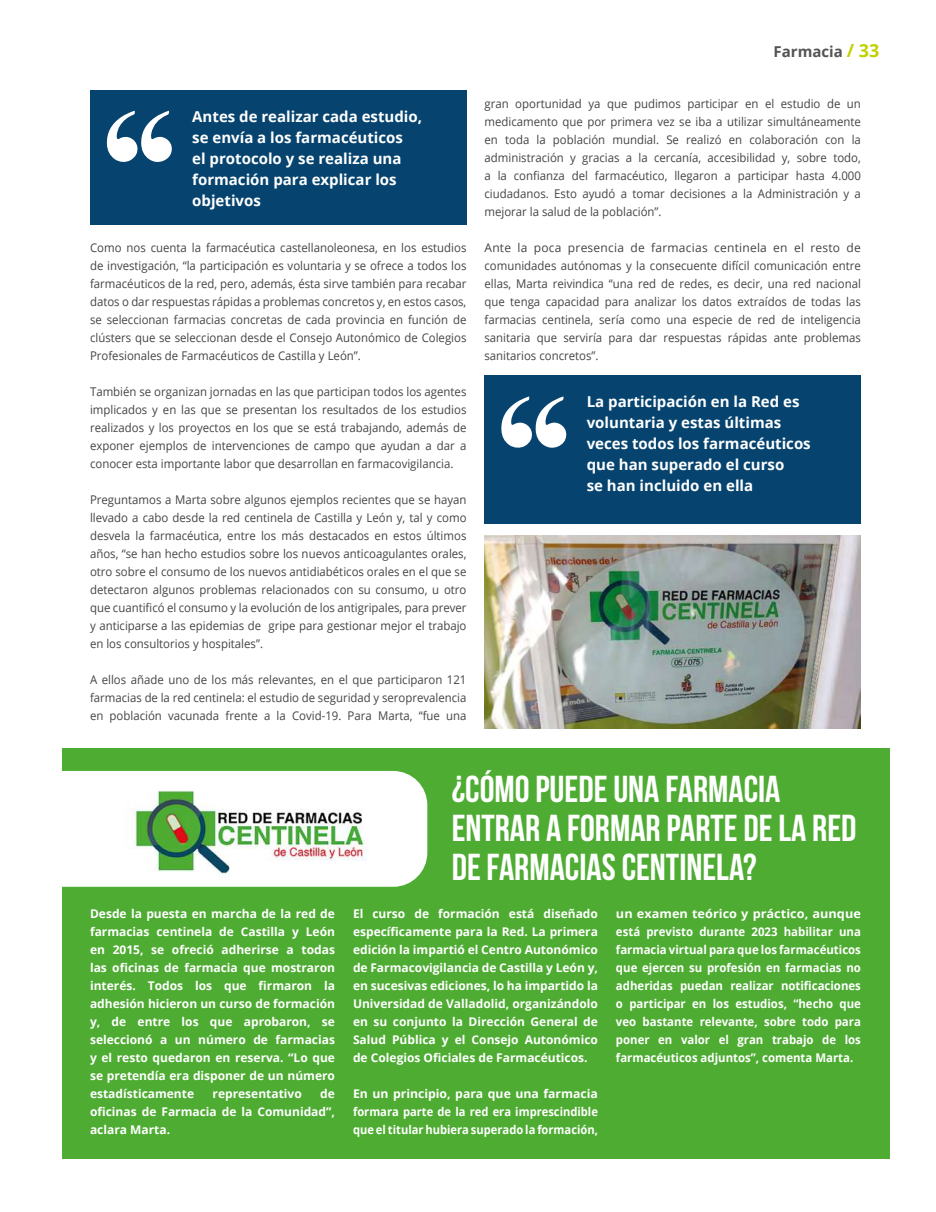
<style>
.page{position:relative;width:936px;height:1212px;background:#fff}
.page>*{position:absolute;margin:0;border:0;box-sizing:border-box;transform-origin:0 0}
.t1{font:700 37.5px/39px "Bebas Neue";color:#fff}
.t2{font:700 15px/21px "Open Sans";color:#fff}
.t3{font:700 15px "Open Sans";color:#555454}
.t4{font:12px/18px "Open Sans";color:#454444;text-align:justify;scale:.95 1}
.t5{font:700 12px/18px "Open Sans";color:#fff;text-align:justify}
.t6{font:12px/18px "Open Sans";color:#454444;text-align:justify}
.t7{font:700 12px/18px "Open Sans";color:#fff;text-align:justify;scale:1.06 1}
.s1{font-size:18px;color:#c1d100}
</style>
<div class="page">
<div style="left:62px;top:749px;width:827px;height:410px;background:#4eac32"></div>
<div style="left:62px;top:771px;width:365px;height:116px;background:#fff"></div>
<img style="left:115px;top:780px;width:266px;height:100px">
<div style="left:90px;top:90px;width:376px;height:135px;background:#06446f"></div>
<svg style="left:106px;top:111px;width:66px;height:51px"></svg>
<div style="left:484px;top:376px;width:376px;height:148px;background:#06446f"></div>
<svg style="left:501px;top:396px;width:65px;height:52px"></svg>
<img style="left:484px;top:536px;width:376px;height:193px">
<p class="t2" style="left:192px;top:105px;width:231px">Antes de realizar cada estudio, se envía a los farmacéuticos<br>el protocolo y se realiza una formación para explicar los objetivos</p>
<p class="t4" style="left:90px;top:238px;width:398px">Como nos cuenta la farmacéutica castellanoleonesa, en los estudios de investigación, “la participación es voluntaria y se ofrece a todos los farmacéuticos de la red, pero, además, ésta sirve también para recabar datos o dar respuestas rápidas a problemas concretos y, en estos casos, se seleccionan farmacias concretas de cada provincia en función de clústers que se seleccionan desde el Consejo Autonómico de Colegios Profesionales de Farmacéuticos de Castilla y León”.</p>
<p class="t4" style="left:90px;top:382px;width:398px">También se organizan jornadas en las que participan todos los agentes implicados y en las que se presentan los resultados de los estudios realizados y los proyectos en los que se está trabajando, además de exponer ejemplos de intervenciones de campo que ayudan a dar a conocer esta importante labor que desarrollan en farmacovigilancia.</p>
<p class="t4" style="left:90px;top:490px;width:398px">Preguntamos a Marta sobre algunos ejemplos recientes que se hayan llevado a cabo desde la red centinela de Castilla y León y, tal y como desvela la farmacéutica, entre los más destacados en estos últimos años, “se han hecho estudios sobre los nuevos anticoagulantes orales, otro sobre el consumo de los nuevos antidiabéticos orales en el que se detectaron algunos problemas relacionados con su consumo, u otro que cuantificó el consumo y la evolución de los antigripales, para prever y anticiparse a las epidemias de gripe para gestionar mejor el trabajo en los consultorios y hospitales”.</p>
<p class="t4" style="left:90px;top:670px;width:398px">A ellos añade uno de los más relevantes, en el que participaron 121 farmacias de la red centinela: el estudio de seguridad y seroprevalencia en población vacunada frente a la Covid-19. Para Marta, “fue una</p>
<p class="t3" style="left:773px;top:41px;width:107px">Farmacia <span class="s1">/ 33</span></p>
<p class="t4" style="left:484px;top:94px;width:398px">gran oportunidad ya que pudimos participar en el estudio de un medicamento que por primera vez se iba a utilizar simultáneamente en toda la población mundial. Se realizó en colaboración con la administración y gracias a la cercanía, accesibilidad y, sobre todo, a la confianza del farmacéutico, llegaron a participar hasta 4.000 ciudadanos. Esto ayudó a tomar decisiones a la Administración y a mejorar la salud de la población”.</p>
<p class="t6" style="left:484px;top:238px;width:378px">Ante la poca presencia de farmacias centinela en el resto de comunidades autónomas y la consecuente difícil comunicación entre ellas, Marta reivindica “una red de redes, es decir, una red nacional que tenga capacidad para analizar los datos extraídos de todas las farmacias centinela, sería como una especie de red de inteligencia sanitaria que serviría para dar respuestas rápidas ante problemas sanitarios concretos”.</p>
<p class="t2" style="left:586px;top:391px;width:225px">La participación en la Red es voluntaria y estas últimas veces todos los farmacéuticos que han superado el curso<br>se han incluido en ella</p>
<p class="t5" style="left:90px;top:904px;width:246px">Desde la puesta en marcha de la red de farmacias centinela de Castilla y León en 2015, se ofreció adherirse a todas las oficinas de farmacia que mostraron interés. Todos los que firmaron la adhesión hicieron un curso de formación y, de entre los que aprobaron, se seleccionó a un número de farmacias y el resto quedaron en reserva. “Lo que se pretendía era disponer de un número estadísticamente</p>
<p class="t5" style="left:90px;top:1084px;width:246px;text-indent:230px">de oficinas de Farmacia de la Comunidad”, aclara Marta.</p>
<p class="t5" style="left:213px;top:1084px;width:91px">representativo</p>
<h1 class="t1" style="left:451px;top:769px;width:406px">¿CÓMO PUEDE UNA FARMACIA<br>ENTRAR A FORMAR PARTE DE LA RED<br>DE FARMACIAS CENTINELA?</h1>
<p class="t5" style="left:353px;top:904px;width:246px">El curso de formación está diseñado específicamente para la Red. La primera edición la impartió el Centro Autonómico de Farmacovigilancia de Castilla y León y, en sucesivas ediciones, lo ha impartido la Universidad de Valladolid, organizándolo en su conjunto la Dirección General de Salud Pública y el Consejo Autonómico de Colegios Oficiales de Farmacéuticos.</p>
<p class="t5" style="left:353px;top:1084px;width:246px">En un principio, para que una farmacia formara parte de la red era imprescindible que el titular hubiera superado la formación,</p>
<p class="t7" style="left:616px;top:904px;width:232px">un examen teórico y práctico, aunque está previsto durante 2023 habilitar una farmacia virtual para que los farmacéuticos que ejercen su profesión en farmacias no adheridas puedan realizar notificaciones o participar en los estudios, “hecho que veo bastante relevante, sobre todo para poner en valor el gran trabajo de los farmacéuticos adjuntos”, comenta Marta.</p>
</div>
